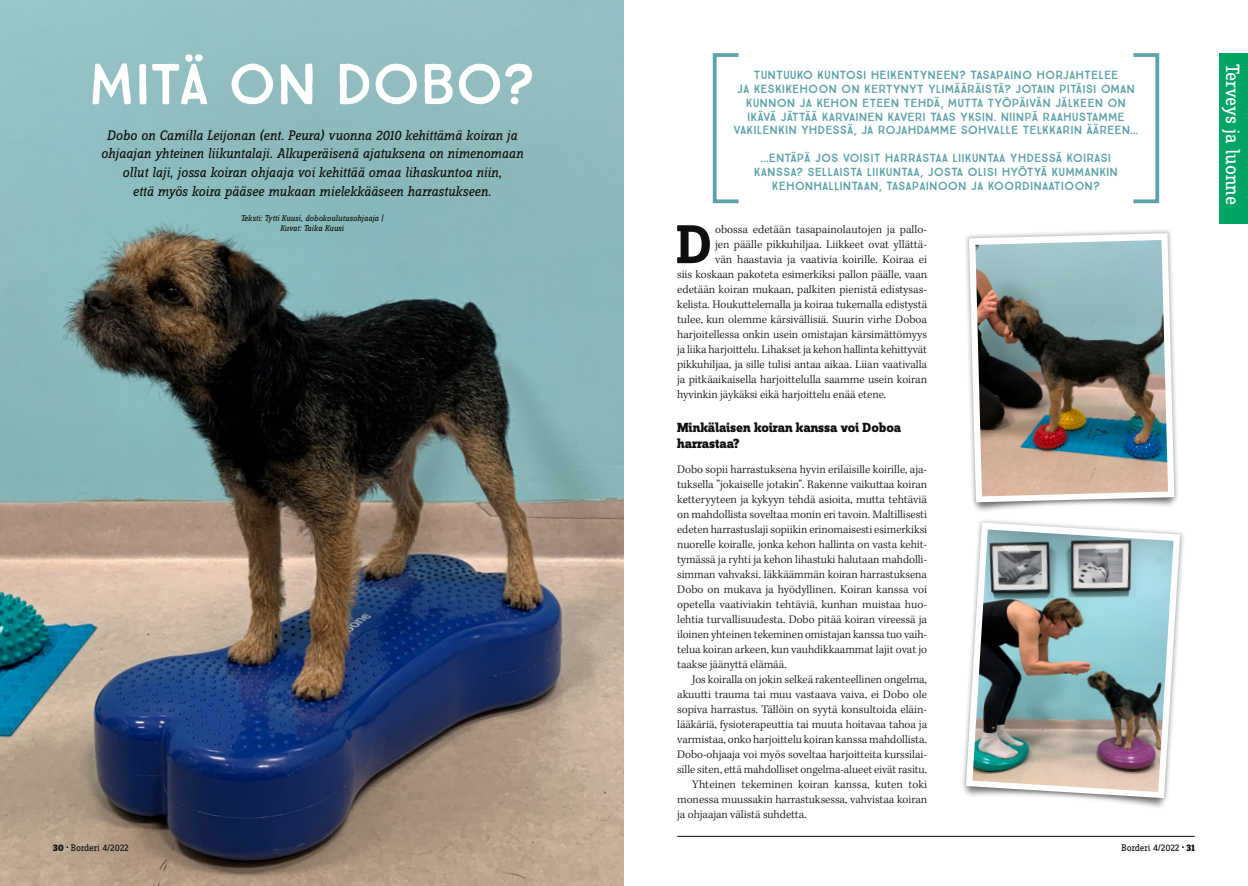
<style>
.page{position:relative;width:1248px;height:886px;background:#fff}
.page>*{position:absolute;margin:0;border:0;box-sizing:border-box;transform-origin:0 0}
.Otsikko{font:57.5px "True North";letter-spacing:-.025em;color:#fff}
.Leipis_Drop_Cap{font:700 56.88px "Zine Slab Dis OT";color:#0f0f0d}
.t1{font:20px "Zine Slab Dis OT";letter-spacing:-.01em;color:#fff}
.Ingressi{font:italic 14.38px/18.8px "Zine Slab Dis OT";letter-spacing:-.015em;color:#0f0f0d;text-align:center}
.Väliotsikko_kahdella{font:800 13.75px/16.2px "Zine Slab Dis OT";color:#0f0f0d}
.Leipis{font:300 11.88px/15px "Kepler Std";letter-spacing:-.005em;color:#0f0f0d;text-align:justify}
.Leipis_Drop_Cap-2{font:300 11.88px "Kepler Std";color:#0f0f0d}
.Leipis_sisennetty{font:300 11.88px/15px "Kepler Std";letter-spacing:-.005em;color:#0f0f0d;text-align:justify}
.t2{font:11.88px/13.8px "True North";color:#5ea3a9;text-align:center}
.t3{font:10px "Zine Slab Dis OT";letter-spacing:-.01em;color:#0f0f0d}
.Krediitit{font:italic 8.75px/10px "Zine Slab Dis OT";letter-spacing:-.015em;color:#0f0f0d;text-align:center}
.s1{font-weight:800}
</style>
<div class="page">
<hr style="left:677px;top:836px;width:517px;height:1px;background:#0f0f0d">
<img style="left:0;top:0;width:624px;height:886px">
<div style="left:1219px;top:53px;width:28px;height:170px;background:#00a565"></div>
<div style="left:960px;top:517px;width:224px;height:286px;background:#0f0f0d;opacity:.33"></div>
<svg style="left:965px;top:522px;width:214px;height:276px"></svg>
<img style="left:972px;top:529px;width:201px;height:263px">
<img style="left:960px;top:507px;width:224px;height:15px">
<div style="left:963px;top:228px;width:216px;height:279px;background:#0f0f0d;opacity:.33"></div>
<svg style="left:968px;top:233px;width:206px;height:269px"></svg>
<img style="left:975px;top:240px;width:192px;height:256px">
<div style="left:712px;top:53px;width:28px;height:150px;border:4px solid #5ea3a9"></div>
<div style="left:1131px;top:53px;width:27px;height:150px;border:4px solid #5ea3a9"></div>
<p class="Otsikko" style="left:88px;top:50px;width:448px">MITÄ ON DOBO?</p>
<p class="Ingressi" style="left:101px;top:126px;width:424px">Dobo on Camilla Leijonan (ent. Peura) vuonna 2010 kehittämä koiran ja ohjaajan yhteinen liikuntalaji. Alkuperäisenä ajatuksena on nimenomaan ollut laji, jossa koiran ohjaaja voi kehittää omaa lihaskuntoa niin,<br>että myös koira pääsee mukaan mielekkääseen harrastukseen.</p>
<p class="Krediitit" style="left:241px;top:213px;width:144px">Teksti: Tytti Kuusi, dobokoulutusohjaaja |<br>Kuvat: Taika Kuusi</p>
<p class="t2" style="left:733px;top:69px;width:406px">TUNTUUKO KUNTOSI HEIKENTYNEEN? TASAPAINO HORJAHTELEE<br>JA KESKIKEHOON ON KERTYNYT YLIMÄÄRÄISTÄ? JOTAIN PITÄISI OMAN KUNNON JA KEHON ETEEN TEHDÄ, MUTTA TYÖPÄIVÄN JÄLKEEN ON IKÄVÄ JÄTTÄÄ KARVAINEN KAVERI TAAS YKSIN. NIINPÄ RAAHUSTAMME VAKILENKIN YHDESSÄ, JA ROJAHDAMME SOHVALLE TELKKARIN ÄÄREEN…</p>
<p class="t2" style="left:753px;top:151px;width:366px">…ENTÄPÄ JOS VOISIT HARRASTAA LIIKUNTAA YHDESSÄ KOIRASI<br>KANSSA? SELLAISTA LIIKUNTAA, JOSTA OLISI HYÖTYÄ KUMMANKIN<br>KEHONHALLINTAAN, TASAPAINOON JA KOORDINAATIOON?</p>
<p class="Leipis_Drop_Cap" style="left:676px;top:215px;width:37px">D</p>
<p class="Leipis_Drop_Cap-2" style="left:715px;top:223px;width:213px">obossa edetään tasapainolautojen ja pallo-</p>
<p class="Leipis_Drop_Cap-2" style="left:715px;top:238px;width:213px">jen päälle pikkuhiljaa. Liikkeet ovat yllättä-</p>
<p class="Leipis_Drop_Cap-2" style="left:715px;top:253px;width:213px">vän haastavia ja vaativia koirille. Koiraa ei</p>
<p class="Leipis_Drop_Cap-2" style="left:677px;top:268px;width:251px">siis koskaan pakoteta esimerkiksi pallon päälle, vaan</p>
<p class="Leipis_Drop_Cap-2" style="left:677px;top:283px;width:251px">edetään koiran mukaan, palkiten pienistä edistysas-</p>
<p class="Leipis_Drop_Cap-2" style="left:677px;top:298px;width:251px">kelista. Houkuttelemalla ja koiraa tukemalla edistystä</p>
<p class="Leipis_Drop_Cap-2" style="left:677px;top:313px;width:251px">tulee, kun olemme kärsivällisiä. Suurin virhe Doboa</p>
<p class="Leipis_Drop_Cap-2" style="left:677px;top:328px;width:251px">harjoitellessa onkin usein omistajan kärsimättömyys</p>
<p class="Leipis_Drop_Cap-2" style="left:677px;top:343px;width:251px">ja liika harjoittelu. Lihakset ja kehon hallinta kehittyvät</p>
<p class="Leipis_Drop_Cap-2" style="left:677px;top:358px;width:251px">pikkuhiljaa, ja sille tulisi antaa aikaa. Liian vaativalla</p>
<p class="Leipis_Drop_Cap-2" style="left:677px;top:373px;width:251px">ja pitkäaikaisella harjoittelulla saamme usein koiran</p>
<p class="Leipis_Drop_Cap-2" style="left:677px;top:388px;width:210px">hyvinkin jäykäksi eikä harjoittelu enää etene.</p>
<p class="Väliotsikko_kahdella" style="left:677px;top:420px;width:225px">Minkälaisen koiran kanssa voi Doboa harrastaa?</p>
<p class="Leipis" style="left:677px;top:462px;width:251px">Dobo sopii harrastuksena hyvin erilaisille koirille, aja&shy;tuksella ”jokaiselle jotakin”. Rakenne vaikuttaa koiran ketteryyteen ja kykyyn tehdä asioita, mutta tehtäviä on mahdollista soveltaa monin eri tavoin. Maltillisesti edeten harrastuslaji sopiikin erinomaisesti esimerkiksi nuorelle koiralle, jonka kehon hallinta on vasta kehit&shy;tymässä ja ryhti ja kehon lihastuki halutaan mahdolli&shy;simman vahvaksi. Iäkkäämmän koiran harrastuksena Dobo on mukava ja hyödyllinen. Koiran kanssa voi opetella vaativiakin tehtäviä, kunhan muistaa huo&shy;lehtia turvallisuudesta. Dobo pitää koiran vireessä ja iloinen yhteinen tekeminen omistajan kanssa tuo vaih&shy;telua koiran arkeen, kun vauhdikkaammat lajit ovat jo taakse jäänyttä elämää.</p>
<p class="Leipis_sisennetty" style="left:677px;top:672px;width:251px;text-indent:15px">Jos koiralla on jokin selkeä rakenteellinen ongelma, akuutti trauma tai muu vastaava vaiva, ei Dobo ole sopiva harrastus. Tällöin on syytä konsultoida eläin&shy;lääkäriä, fysioterapeuttia tai muuta hoitavaa tahoa ja varmistaa, onko harjoittelu koiran kanssa mahdollista.<br>Dobo-ohjaaja voi myös soveltaa harjoitteita kurssilai&shy;sille siten, että mahdolliset ongelma-alueet eivät rasitu.</p>
<p class="Leipis_sisennetty" style="left:677px;top:777px;width:251px;text-indent:15px">Yhteinen tekeminen koiran kanssa, kuten toki monessa muussakin harrastuksessa, vahvistaa koiran ja ohjaajan välistä suhdetta.</p>
<p class="t3" style="left:53px;top:842px;width:77px"><span class="s1">30</span> Borderi 4/2022</p>
<p class="t3" style="left:1121px;top:842px;width:75px">Borderi 4/2022 <span class="s1">31</span></p>
<h3 class="t1" style="left:1242px;top:64px;width:142px;rotate:90deg">Terveys ja luonne</h3>
</div>
